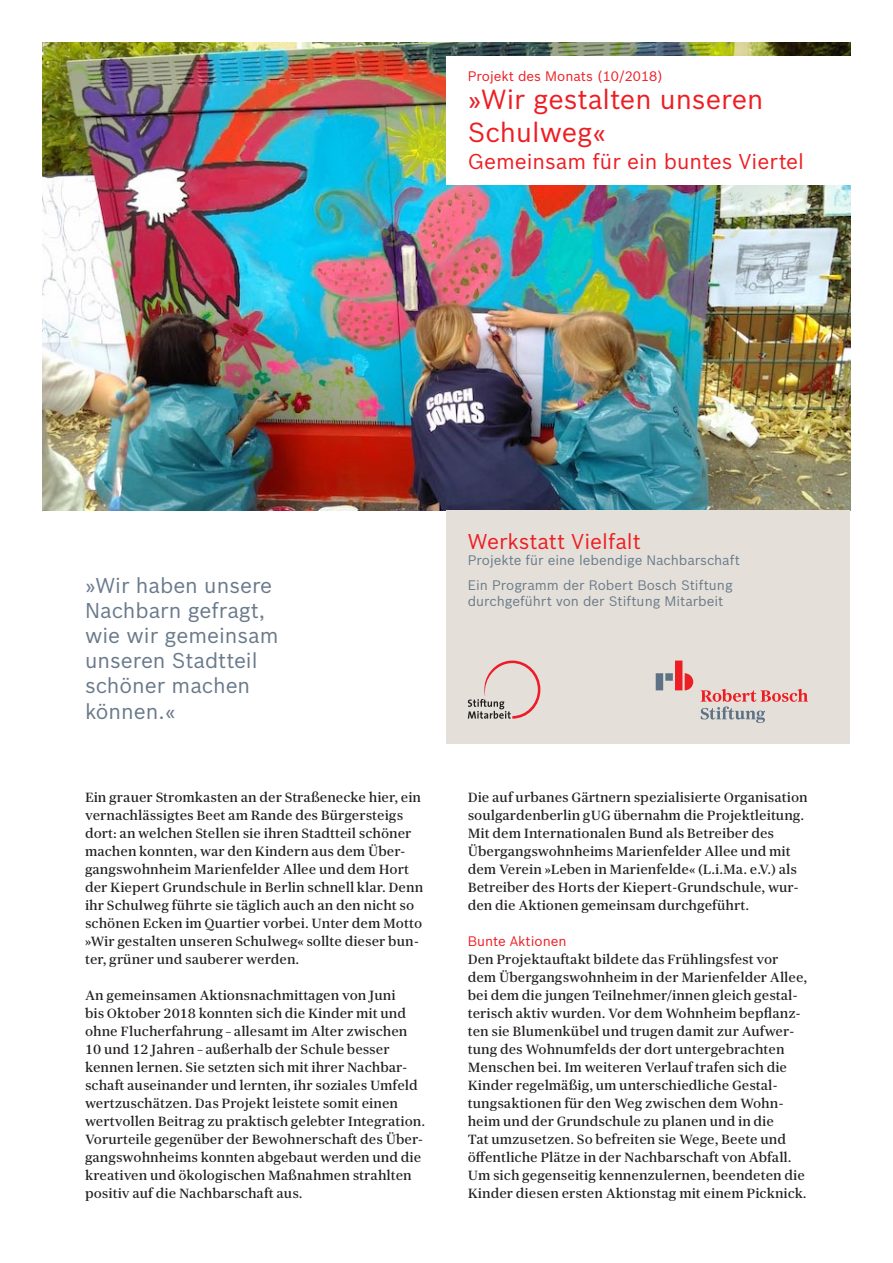
<style>
.page{position:relative;width:893px;height:1263px;background:#fff}
.page>*{position:absolute;margin:0;border:0;box-sizing:border-box;transform-origin:0 0}
.t1{font:27px/33px "Bosch Sans";color:#ee1d23}
.t2{font:21px/25.2px "Bosch Sans";color:#6a7a8b}
.t3{font:21px "Bosch Sans";color:#ee1d23}
.t4{font:13.5px/18px "Bosch Serif";color:#231f20}
.t5{font:13.5px/25.3px "Bosch Sans";color:#6a7a8b}
.t6{font:13.5px "Bosch Sans";color:#ee1d23}
</style>
<div class="page">
<img style="left:43px;top:43px;width:807px;height:467px">
<div style="left:446px;top:510px;width:404px;height:234px;background:#e4e0d9"></div>
<svg style="left:468px;top:660px;width:72px;height:59px"></svg>
<div style="left:446px;top:56px;width:416px;height:129px;background:#fff"></div>
<svg style="left:656px;top:660px;width:37px;height:30px"></svg>
<svg style="left:701px;top:689px;width:107px;height:34px"></svg>
<p class="t6" style="left:468px;top:67px;width:197px">Projekt des Monats (10/2018)</p>
<h1 class="t1" style="left:468px;top:83px;width:297px">»Wir gestalten unseren<br>Schulweg«</h1>
<h2 class="t3" style="left:468px;top:149px;width:338px">Gemeinsam für ein buntes Viertel</h2>
<h2 class="t2" style="left:85px;top:572px;width:195px">»Wir haben unsere<br>Nachbarn gefragt, wie wir gemeinsam unseren Stadtteil schöner machen können.«</h2>
<p class="t4" style="left:85px;top:788px;width:340px">Ein grauer Stromkasten an der Straßenecke hier, ein vernachlässigtes Beet am Rande des Bürgersteigs dort: an welchen Stellen sie ihren Stadtteil schöner machen konnten, war den Kindern aus dem Über&shy;gangswohnheim Marienfelder Allee und dem Hort der Kiepert Grundschule in Berlin schnell klar. Denn ihr Schulweg führte sie täglich auch an den nicht so schönen Ecken im Quartier vorbei. Unter dem Motto »Wir gestalten unseren Schulweg« sollte dieser bun&shy;ter, grüner und sauberer werden.</p>
<p class="t4" style="left:85px;top:986px;width:342px">An gemeinsamen Aktionsnachmittagen von Juni<br>bis Oktober 2018 konnten sich die Kinder mit und ohne Flucherfahrung – allesamt im Alter zwischen 10 und 12 Jahren – außerhalb der Schule besser kennen lernen. Sie setzten sich mit ihrer Nachbar&shy;schaft auseinander und lernten, ihr soziales Umfeld wertzuschätzen. Das Projekt leistete somit einen wertvollen Beitrag zu praktisch gelebter Integration.<br>Vorurteile gegenüber der Bewohnerschaft des Über&shy;gangswohnheims konnten abgebaut werden und die kreativen und ökologischen Maßnahmen strahlten positiv auf die Nachbarschaft aus.</p>
<h2 class="t3" style="left:468px;top:528px;width:175px">Werkstatt Vielfalt</h2>
<p class="t5" style="left:468px;top:547px;width:274px">Projekte für eine lebendige Nachbarschaft<br>Ein Programm der Robert Bosch Stiftung</p>
<p class="t5" style="left:468px;top:589px;width:257px">durchgeführt von der Stiftung Mitarbeit</p>
<p class="t4" style="left:468px;top:787px;width:341px">Die auf urbanes Gärtnern spezialisierte Organisation soulgardenberlin gUG übernahm die Projektleitung.<br>Mit dem Internationalen Bund als Betreiber des Übergangswohnheims Marienfelder Allee und mit dem Verein »Leben in Marienfelde« (L.i.Ma. e.V.) als Betreiber des Horts der Kiepert-Grundschule, wur&shy;den die Aktionen gemeinsam durchgeführt.</p>
<p class="t6" style="left:468px;top:932px;width:100px">Bunte Aktionen</p>
<p class="t4" style="left:468px;top:949px;width:341px">Den Projektauftakt bildete das Frühlingsfest vor dem Übergangswohnheim in der Marienfelder Allee, bei dem die jungen Teilnehmer/innen gleich gestal&shy;terisch aktiv wurden. Vor dem Wohnheim bepflanz&shy;ten sie Blumenkübel und trugen damit zur Aufwer&shy;tung des Wohnumfelds der dort untergebrachten Menschen bei. Im weiteren Verlauf trafen sich die Kinder regelmäßig, um unterschiedliche Gestal&shy;tungsaktionen für den Weg zwischen dem Wohn&shy;heim und der Grundschule zu planen und in die<br>Tat umzusetzen. So befreiten sie Wege, Beete und öffentliche Plätze in der Nachbarschaft von Abfall.<br>Um sich gegenseitig kennenzulernen, beendeten die Kinder diesen ersten Aktionstag mit einem Picknick.</p>
</div>
